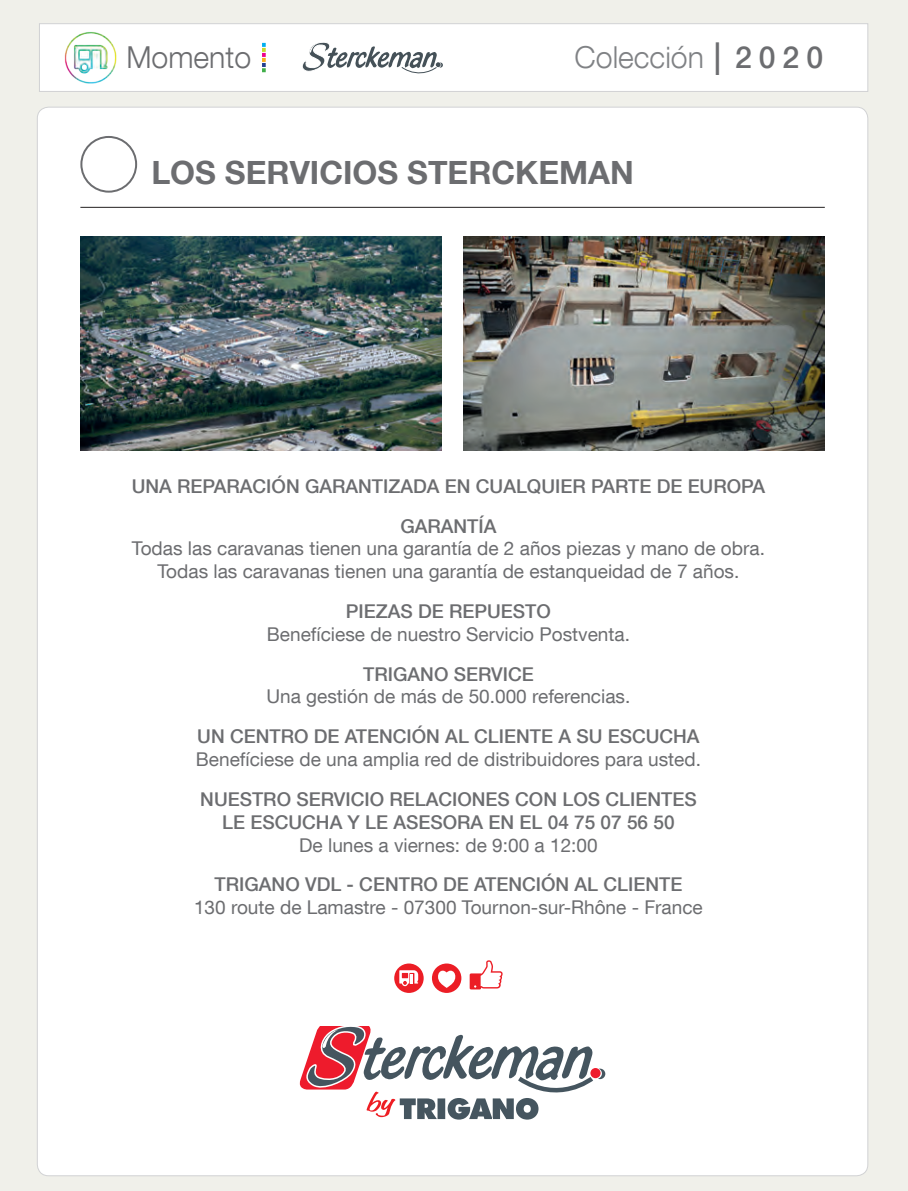
<style>
.page{position:relative;width:908px;height:1191px;background:#fff}
.page>*{position:absolute;margin:0;border:0;box-sizing:border-box;transform-origin:0 0}
.t1{font:700 32px "Helvetica Neue LT Com";color:#6c6d70}
.t2{font:300 30.2px "Helvetica Neue LT Com";color:#808285}
.t3{font:300 30.2px "Helvetica Neue LT Com";color:#6c6d70}
.t4{font:19px/22.8px "Helvetica Neue LT Com";color:#6c6d70;text-align:center}
.t5{font:500 19px/22.8px "Helvetica Neue LT Com";color:#6c6d70;text-align:center}
.s1{font-size:45.4px;color:#6c6d70}
.s2{font-weight:500;color:#6c6d70}
.s3{font-weight:500}
.s4{font-weight:400}
</style>
<div class="page">
<div style="left:0;top:0;width:907px;height:1191px;background:#f0f0ea"></div>
<div style="left:37px;top:107px;width:830px;height:1068px;background:#fff;border-radius:11px"></div>
<div style="left:39px;top:23px;width:828px;height:69px;background:#fff;border:1px solid #d1d2d4"></div>
<img style="left:54px;top:23px;width:72px;height:69px">
<svg style="left:302px;top:42px;width:140px;height:32px"></svg>
<svg style="left:262px;top:43px;width:3px;height:29px"></svg>
<img style="left:80px;top:236px;width:361px;height:215px">
<img style="left:463px;top:236px;width:361px;height:215px">
<svg style="left:469px;top:960px;width:34px;height:29px"></svg>
<div style="left:432px;top:963px;width:29px;height:30px;background:#ec1d25;border-radius:50%"></div>
<svg style="left:438px;top:970px;width:17px;height:18px"></svg>
<div style="left:394px;top:963px;width:29px;height:30px;background:#ec1d25;border-radius:50%"></div>
<svg style="left:399px;top:967px;width:19px;height:19px"></svg>
<div style="left:80px;top:136px;width:57px;height:57px;border:2px solid #6c6d70;border-radius:50%"></div>
<hr style="left:80px;top:207px;width:744px;height:1px;background:#231f20">
<svg style="left:300px;top:1026px;width:305px;height:93px"></svg>
<p class="t3" style="left:126px;top:39px;width:126px">Momento</p>
<p class="t2" style="left:574px;top:39px;width:250px">Colección <span class="s1">I</span> <span class="s2">2 0 2 0</span></p>
<p class="t1" style="left:151px;top:153px;width:484px">LOS SERVICIOS STERCKEMAN</p>
<p class="t5" style="left:132px;top:474px;width:634px">UNA REPARACIÓN GARANTIZADA EN CUALQUIER PARTE DE EUROPA</p>
<p class="t4" style="left:132px;top:514px;width:634px"><span class="s3">GARANTÍA<br></span>Todas las caravanas tienen una garantía de 2 años piezas y mano de obra.<br>Todas las caravanas tienen una garantía de estanqueidad de 7 años.</p>
<p class="t4" style="left:267px;top:599px;width:364px"><span class="s3">PIEZAS DE REPUESTO<br></span>Benefíciese de nuestro Servicio Postventa.</p>
<p class="t4" style="left:266px;top:662px;width:365px"><span class="s3">TRIGANO SERVICE<br></span>Una gestión de más de 50.000 referencias.</p>
<p class="t4" style="left:196px;top:724px;width:506px;text-align:left"><span class="s3">UN CENTRO DE ATENCIÓN AL CLIENTE A SU ESCUCHA<br></span>Benefíciese de una amplia red de distribuidores para usted.</p>
<p class="t5" style="left:200px;top:787px;width:497px">NUESTRO SERVICIO RELACIONES CON LOS CLIENTES<br>LE ESCUCHA Y LE ASESORA EN EL 04 75 07 56 50<br><span class="s4">De lunes a viernes: de 9:00 a 12:00</span></p>
<p class="t4" style="left:194px;top:872px;width:510px"><span class="s3">TRIGANO VDL - CENTRO DE ATENCIÓN AL CLIENTE<br></span>130 route de Lamastre - 07300 Tournon-sur-Rhône - France</p>
</div>
